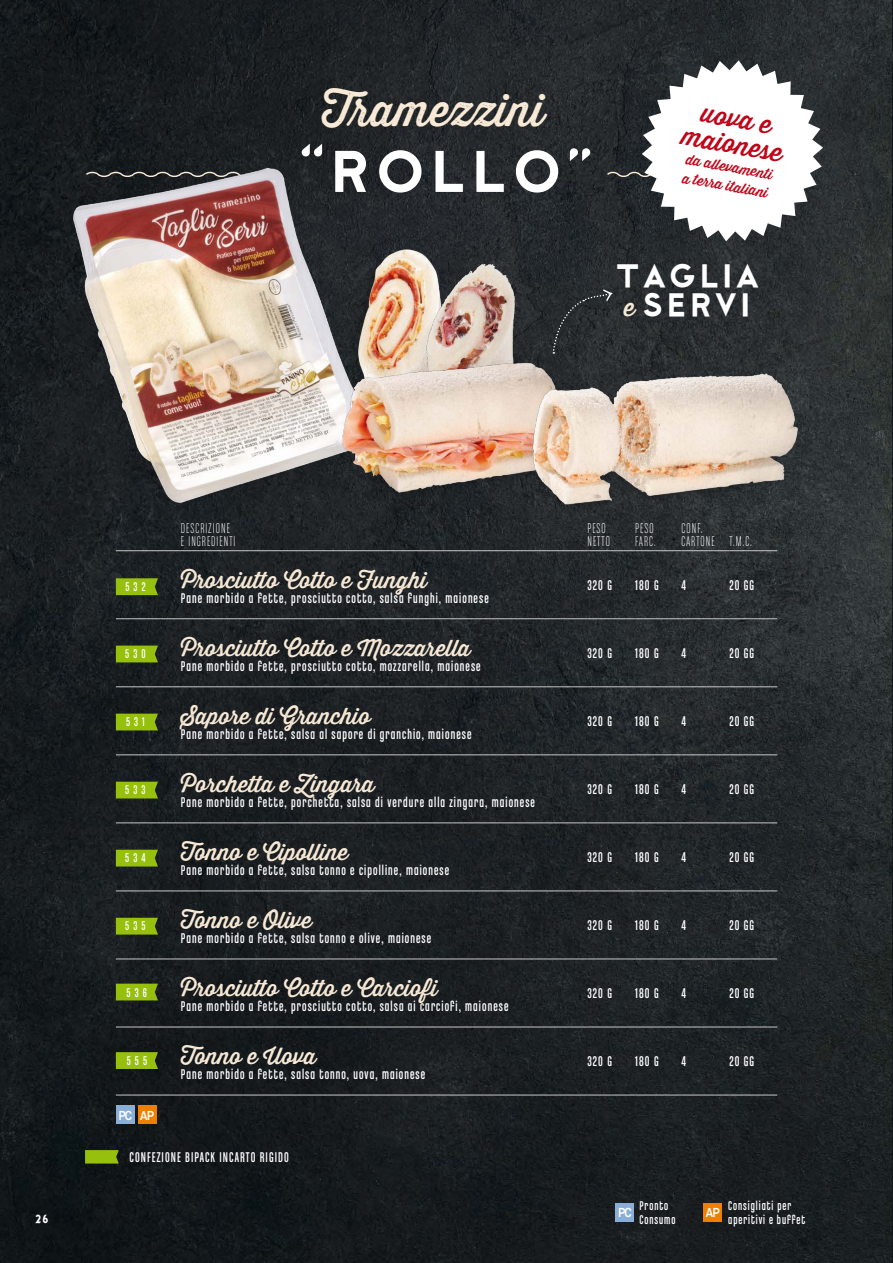
<style>
.page{position:relative;width:893px;height:1263px;background:#fff}
.page>*{position:absolute;margin:0;border:0;box-sizing:border-box;transform-origin:0 0}
.t1{font:59.85px "Cityof";letter-spacing:.08em;color:#fff}
.t2{font:45px "Thirsty Rough Reg";color:#f8ead6}
.t3{font:33px/29.1px "Cityof";letter-spacing:.08em;color:#fff}
.t4{font:25.8px/25.8px "Thirsty Rough Reg";color:#c00418;text-align:center}
.t5{font:22.5px "Thirsty Rough Reg";color:#f8ead6}
.t6{font:15px "Chalet Comprime Cologne Eighty";letter-spacing:.08em;color:#fff;scale:.9 1}
.t7{font:15px "Chalet Comprime Cologne Sixty";letter-spacing:.08em;color:#fff;scale:.9 1}
.t8{font:15px/13.5px "Chalet Comprime Milan Sixty";letter-spacing:.08em;color:#fff;scale:.9 1}
.t9{font:14.1px/18.8px "Thirsty Rough Reg";color:#c00418}
.t10{font:13.5px/13.5px "Chalet Comprime Cologne Eighty";letter-spacing:.08em;color:#fff;scale:.9 1}
.t11{font:700 12.9px "Akkurat";letter-spacing:-.06em;color:#fff;scale:.9 1}
.t12{font:12px "Cityof";color:#fff;scale:.9 1}
.s1{font-family:"Thirsty Rough Reg";font-size:24.9px;color:#f8ead6}
</style>
<div class="page">
<img style="left:0;top:0;width:893px;height:1263px">
<div style="left:615px;top:1202px;width:19px;height:19px;background:#8baed7"></div>
<div style="left:703px;top:1202px;width:19px;height:19px;background:#ee7f00"></div>
<svg style="left:605px;top:60px;width:218px;height:181px"></svg>
<img style="left:390px;top:244px;width:79px;height:9px">
<img style="left:390px;top:253px;width:163px;height:91px">
<img style="left:65px;top:127px;width:325px;height:421px">
<img style="left:338px;top:344px;width:296px;height:167px">
<img style="left:505px;top:359px;width:319px;height:167px">
<hr style="left:116px;top:550px;width:65px;height:1px;background:#c6c7c8">
<hr style="left:181px;top:550px;width:406px;height:1px;background:#c6c7c8">
<hr style="left:587px;top:550px;width:48px;height:1px;background:#c6c7c8">
<hr style="left:635px;top:550px;width:47px;height:1px;background:#c6c7c8">
<hr style="left:682px;top:550px;width:47px;height:1px;background:#c6c7c8">
<hr style="left:729px;top:550px;width:48px;height:1px;background:#c6c7c8">
<hr style="left:116px;top:618px;width:65px;height:1px;background:#c6c7c8">
<hr style="left:181px;top:618px;width:406px;height:1px;background:#c6c7c8">
<hr style="left:587px;top:618px;width:48px;height:1px;background:#c6c7c8">
<hr style="left:635px;top:618px;width:47px;height:1px;background:#c6c7c8">
<hr style="left:682px;top:618px;width:47px;height:1px;background:#c6c7c8">
<hr style="left:729px;top:618px;width:48px;height:1px;background:#c6c7c8">
<hr style="left:116px;top:686px;width:65px;height:1px;background:#c6c7c8">
<hr style="left:181px;top:686px;width:406px;height:1px;background:#c6c7c8">
<hr style="left:587px;top:686px;width:48px;height:1px;background:#c6c7c8">
<hr style="left:635px;top:686px;width:47px;height:1px;background:#c6c7c8">
<hr style="left:682px;top:686px;width:47px;height:1px;background:#c6c7c8">
<hr style="left:729px;top:686px;width:48px;height:1px;background:#c6c7c8">
<hr style="left:116px;top:754px;width:65px;height:1px;background:#c6c7c8">
<hr style="left:181px;top:754px;width:406px;height:1px;background:#c6c7c8">
<hr style="left:587px;top:754px;width:48px;height:1px;background:#c6c7c8">
<hr style="left:635px;top:754px;width:47px;height:1px;background:#c6c7c8">
<hr style="left:682px;top:754px;width:47px;height:1px;background:#c6c7c8">
<hr style="left:729px;top:754px;width:48px;height:1px;background:#c6c7c8">
<hr style="left:116px;top:822px;width:65px;height:1px;background:#c6c7c8">
<hr style="left:181px;top:822px;width:406px;height:1px;background:#c6c7c8">
<hr style="left:587px;top:822px;width:48px;height:1px;background:#c6c7c8">
<hr style="left:635px;top:822px;width:47px;height:1px;background:#c6c7c8">
<hr style="left:682px;top:822px;width:47px;height:1px;background:#c6c7c8">
<hr style="left:729px;top:822px;width:48px;height:1px;background:#c6c7c8">
<hr style="left:116px;top:890px;width:65px;height:1px;background:#c6c7c8">
<hr style="left:181px;top:890px;width:406px;height:1px;background:#c6c7c8">
<hr style="left:587px;top:890px;width:48px;height:1px;background:#c6c7c8">
<hr style="left:635px;top:890px;width:47px;height:1px;background:#c6c7c8">
<hr style="left:682px;top:890px;width:47px;height:1px;background:#c6c7c8">
<hr style="left:729px;top:890px;width:48px;height:1px;background:#c6c7c8">
<hr style="left:116px;top:958px;width:65px;height:1px;background:#c6c7c8">
<hr style="left:181px;top:958px;width:406px;height:1px;background:#c6c7c8">
<hr style="left:587px;top:958px;width:48px;height:1px;background:#c6c7c8">
<hr style="left:635px;top:958px;width:47px;height:1px;background:#c6c7c8">
<hr style="left:682px;top:958px;width:47px;height:1px;background:#c6c7c8">
<hr style="left:729px;top:958px;width:48px;height:1px;background:#c6c7c8">
<hr style="left:116px;top:1026px;width:65px;height:1px;background:#c6c7c8">
<hr style="left:181px;top:1026px;width:406px;height:1px;background:#c6c7c8">
<hr style="left:587px;top:1026px;width:48px;height:1px;background:#c6c7c8">
<hr style="left:635px;top:1026px;width:47px;height:1px;background:#c6c7c8">
<hr style="left:682px;top:1026px;width:47px;height:1px;background:#c6c7c8">
<hr style="left:729px;top:1026px;width:48px;height:1px;background:#c6c7c8">
<hr style="left:116px;top:1094px;width:65px;height:1px;background:#c6c7c8">
<hr style="left:181px;top:1094px;width:406px;height:1px;background:#c6c7c8">
<hr style="left:587px;top:1094px;width:48px;height:1px;background:#c6c7c8">
<hr style="left:635px;top:1094px;width:47px;height:1px;background:#c6c7c8">
<hr style="left:682px;top:1094px;width:47px;height:1px;background:#c6c7c8">
<hr style="left:729px;top:1094px;width:48px;height:1px;background:#c6c7c8">
<svg style="left:116px;top:578px;width:42px;height:17px"></svg>
<svg style="left:116px;top:646px;width:42px;height:16px"></svg>
<svg style="left:116px;top:714px;width:42px;height:16px"></svg>
<svg style="left:116px;top:782px;width:42px;height:16px"></svg>
<svg style="left:116px;top:850px;width:42px;height:16px"></svg>
<svg style="left:116px;top:918px;width:42px;height:16px"></svg>
<svg style="left:116px;top:984px;width:42px;height:16px"></svg>
<svg style="left:116px;top:1052px;width:42px;height:17px"></svg>
<div style="left:116px;top:1105px;width:19px;height:19px;background:#8baed7"></div>
<div style="left:138px;top:1105px;width:19px;height:19px;background:#ee7f00"></div>
<svg style="left:552px;top:288px;width:61px;height:66px;background:#2c3033"></svg>
<svg style="left:85px;top:1150px;width:34px;height:13px"></svg>
<h2 class="t2" style="left:322px;top:77px;width:224px">Tramezzini</h2>
<h1 class="t1" style="left:299px;top:141px;width:296px">“ROLLO”</h1>
<h3 class="t4" style="left:690px;top:97px;width:103px;rotate:10deg">uova e maionese</h3>
<p class="t9" style="left:688px;top:150px;width:89px;rotate:10deg">da allevamenti a terra italiani</p>
<h3 class="t3" style="left:616px;top:261px;width:145px">TAGLIA <span class="s1">e</span> SERVI</h3>
<p class="t12" style="left:35px;top:1213px;width:17px">26</p>
<p class="t10" style="left:125px;top:579px;width:24px">532</p>
<p class="t10" style="left:125px;top:647px;width:24px">530</p>
<p class="t8" style="left:181px;top:521px;width:62px">DESCRIZIONE<br>E INGREDIENTI</p>
<p class="t8" style="left:587px;top:521px;width:27px">PESO<br>NETTO</p>
<p class="t8" style="left:635px;top:521px;width:24px">PESO<br>FARC.</p>
<p class="t8" style="left:682px;top:521px;width:80px">CONF.<br>CARTONE T.M.C.</p>
<h3 class="t5" style="left:181px;top:563px;width:248px">Prosciutto Cotto e Funghi</h3>
<p class="t6" style="left:181px;top:590px;width:343px">Pane morbido a fette, prosciutto cotto, salsa funghi, maionese</p>
<h3 class="t5" style="left:181px;top:631px;width:291px">Prosciutto Cotto e Mozzarella</h3>
<p class="t6" style="left:181px;top:658px;width:334px">Pane morbido a fette, prosciutto cotto, mozzarella, maionese</p>
<p class="t7" style="left:587px;top:577px;width:29px">320 G</p>
<p class="t7" style="left:635px;top:577px;width:27px">180 G</p>
<p class="t7" style="left:682px;top:577px;width:7px">4</p>
<p class="t7" style="left:729px;top:577px;width:29px">20 GG</p>
<p class="t7" style="left:587px;top:645px;width:29px">320 G</p>
<p class="t7" style="left:635px;top:645px;width:27px">180 G</p>
<p class="t7" style="left:682px;top:645px;width:7px">4</p>
<p class="t7" style="left:729px;top:645px;width:29px">20 GG</p>
<p class="t10" style="left:126px;top:714px;width:22px">531</p>
<h3 class="t5" style="left:181px;top:699px;width:191px">Sapore di Granchio</h3>
<p class="t6" style="left:181px;top:726px;width:324px">Pane morbido a fette, salsa al sapore di granchio, maionese</p>
<p class="t10" style="left:125px;top:783px;width:24px">533</p>
<p class="t10" style="left:125px;top:851px;width:24px">534</p>
<p class="t10" style="left:125px;top:919px;width:24px">535</p>
<h3 class="t5" style="left:181px;top:767px;width:195px">Porchetta e Zingara</h3>
<p class="t6" style="left:181px;top:794px;width:395px">Pane morbido a fette, porchetta, salsa di verdure alla zingara, maionese</p>
<h3 class="t5" style="left:181px;top:835px;width:169px">Tonno e Cipolline</h3>
<p class="t6" style="left:181px;top:862px;width:300px">Pane morbido a fette, salsa tonno e cipolline, maionese</p>
<h3 class="t5" style="left:181px;top:903px;width:132px">Tonno e Olive</h3>
<p class="t6" style="left:181px;top:930px;width:280px">Pane morbido a fette, salsa tonno e olive, maionese</p>
<p class="t10" style="left:127px;top:986px;width:24px">536</p>
<h3 class="t5" style="left:181px;top:971px;width:263px">Prosciutto Cotto e Carciofi</h3>
<p class="t6" style="left:181px;top:998px;width:365px">Pane morbido a fette, prosciutto cotto, salsa ai carciofi, maionese</p>
<p class="t10" style="left:127px;top:1053px;width:24px">555</p>
<h3 class="t5" style="left:181px;top:1039px;width:137px">Tonno e Uova</h3>
<p class="t6" style="left:181px;top:1066px;width:273px">Pane morbido a fette, salsa tonno, uova, maionese</p>
<p class="t11" style="left:118px;top:1107px;width:41px">PC AP</p>
<p class="t7" style="left:130px;top:1149px;width:179px">CONFEZIONE BIPACK INCARTO RIGIDO</p>
<p class="t7" style="left:587px;top:713px;width:29px">320 G</p>
<p class="t7" style="left:635px;top:713px;width:27px">180 G</p>
<p class="t7" style="left:682px;top:713px;width:7px">4</p>
<p class="t7" style="left:729px;top:713px;width:29px">20 GG</p>
<p class="t7" style="left:587px;top:781px;width:29px">320 G</p>
<p class="t7" style="left:635px;top:781px;width:27px">180 G</p>
<p class="t7" style="left:682px;top:781px;width:7px">4</p>
<p class="t7" style="left:729px;top:781px;width:29px">20 GG</p>
<p class="t7" style="left:587px;top:849px;width:29px">320 G</p>
<p class="t7" style="left:635px;top:849px;width:27px">180 G</p>
<p class="t7" style="left:682px;top:849px;width:7px">4</p>
<p class="t7" style="left:729px;top:849px;width:29px">20 GG</p>
<p class="t7" style="left:587px;top:917px;width:29px">320 G</p>
<p class="t7" style="left:635px;top:917px;width:27px">180 G</p>
<p class="t7" style="left:682px;top:917px;width:7px">4</p>
<p class="t7" style="left:729px;top:917px;width:29px">20 GG</p>
<p class="t7" style="left:587px;top:985px;width:29px">320 G</p>
<p class="t7" style="left:635px;top:985px;width:27px">180 G</p>
<p class="t7" style="left:682px;top:985px;width:7px">4</p>
<p class="t7" style="left:729px;top:985px;width:29px">20 GG</p>
<p class="t7" style="left:587px;top:1053px;width:29px">320 G</p>
<p class="t7" style="left:635px;top:1053px;width:27px">180 G</p>
<p class="t7" style="left:682px;top:1053px;width:7px">4</p>
<p class="t7" style="left:729px;top:1053px;width:29px">20 GG</p>
<p class="t11" style="left:618px;top:1204px;width:17px">PC</p>
<p class="t10" style="left:728px;top:1199px;width:87px">Consigliati per aperitivi e buffet</p>
<p class="t10" style="left:639px;top:1199px;width:41px">Pronto<br>Consumo</p>
<p class="t11" style="left:706px;top:1204px;width:17px">AP</p>
</div>
